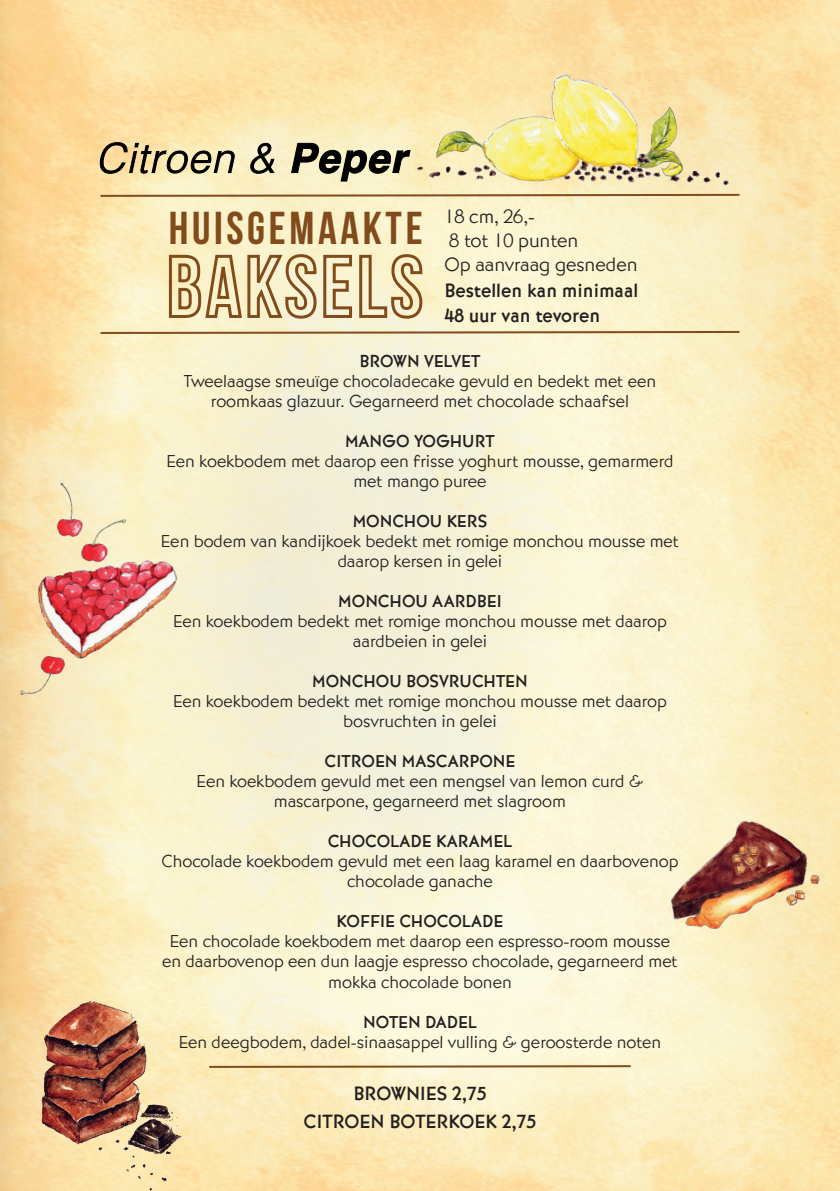
<style>
.page{position:relative;width:840px;height:1191px;background:#fff}
.page>*{position:absolute;margin:0;border:0;box-sizing:border-box;transform-origin:0 0}
.t1{font:700 46px "Bebas Neue";letter-spacing:.08em;color:#814b1b}
.t2{font:500 20px "Bernhard Gothic URW";color:#231f20}
.t3{font:300 20px "Bernhard Gothic URW";color:#231f20}
.t4{font:300 18px/20px "Bernhard Gothic URW";color:#231f20;text-align:center}
.t5{font:500 18px "Bernhard Gothic URW";color:#231f20}
</style>
<div class="page">
<img style="left:0;top:0;width:839px;height:1191px">
<img style="left:384px;top:48px;width:356px;height:156px">
<img style="left:654px;top:808px;width:175px;height:134px">
<img style="left:0;top:475px;width:213px;height:250px">
<svg style="left:167px;top:253px;width:256px;height:67px;background:#d5c199"></svg>
<svg style="left:209px;top:1064px;width:422px;height:4px;background:#be9e74"></svg>
<svg style="left:99px;top:330px;width:641px;height:5px;background:#c9af86"></svg>
<svg style="left:99px;top:193px;width:641px;height:5px;background:#c9ad80"></svg>
<svg style="left:100px;top:142px;width:310px;height:39px;background:#b6ac8a"></svg>
<img style="left:30px;top:992px;width:179px;height:199px">
<p class="t1" style="left:169px;top:203px;width:255px">HUISGEMAAKTE</p>
<p class="t3" style="left:444px;top:204px;width:92px">18 cm, 26,-</p>
<p class="t3" style="left:449px;top:228px;width:131px">8 tot 10 punten</p>
<p class="t3" style="left:444px;top:252px;width:194px">Op aanvraag gesneden</p>
<p class="t2" style="left:444px;top:279px;width:195px">Bestellen kan minimaal</p>
<p class="t2" style="left:444px;top:303px;width:157px">48 uur van tevoren</p>
<p class="t5" style="left:359px;top:351px;width:122px">BROWN VELVET</p>
<p class="t4" style="left:184px;top:371px;width:473px">Tweelaagse smeuïge chocoladecake gevuld en bedekt met een roomkaas glazuur. Gegarneerd met chocolade schaafsel</p>
<p class="t5" style="left:345px;top:431px;width:151px">MANGO YOGHURT</p>
<p class="t4" style="left:166px;top:451px;width:508px">Een koekbodem met daarop een frisse yoghurt mousse, gemarmerd met mango puree</p>
<p class="t5" style="left:352px;top:511px;width:136px">MONCHOU KERS</p>
<p class="t4" style="left:161px;top:531px;width:519px">Een bodem van kandijkoek bedekt met romige monchou mousse met daarop kersen in gelei</p>
<p class="t5" style="left:338px;top:591px;width:165px">MONCHOU AARDBEI</p>
<p class="t4" style="left:173px;top:611px;width:495px">Een koekbodem bedekt met romige monchou mousse met daarop aardbeien in gelei</p>
<p class="t5" style="left:312px;top:671px;width:217px">MONCHOU BOSVRUCHTEN</p>
<p class="t4" style="left:173px;top:691px;width:495px">Een koekbodem bedekt met romige monchou mousse met daarop bosvruchten in gelei</p>
<p class="t5" style="left:324px;top:751px;width:192px">CITROEN MASCARPONE</p>
<p class="t4" style="left:196px;top:771px;width:448px">Een koekbodem gevuld met een mengsel van lemon curd &amp; mascarpone, gegarneerd met slagroom</p>
<p class="t5" style="left:327px;top:831px;width:186px">CHOCOLADE KARAMEL</p>
<p class="t4" style="left:161px;top:851px;width:518px">Chocolade koekbodem gevuld met een laag karamel en daarbovenop chocolade ganache</p>
<p class="t5" style="left:336px;top:911px;width:168px">KOFFIE CHOCOLADE</p>
<p class="t4" style="left:162px;top:931px;width:517px">Een chocolade koekbodem met daarop een espresso-room mousse en daarbovenop een dun laagje espresso chocolade, gegarneerd met mokka chocolade bonen</p>
<p class="t5" style="left:363px;top:1011px;width:115px">NOTEN DADEL</p>
<p class="t4" style="left:179px;top:1031px;width:483px">Een deegbodem, dadel-sinaasappel vulling &amp; geroosterde noten</p>
<p class="t2" style="left:353px;top:1081px;width:135px">BROWNIES 2,75</p>
<p class="t2" style="left:303px;top:1109px;width:234px">CITROEN BOTERKOEK 2,75</p>
</div>
